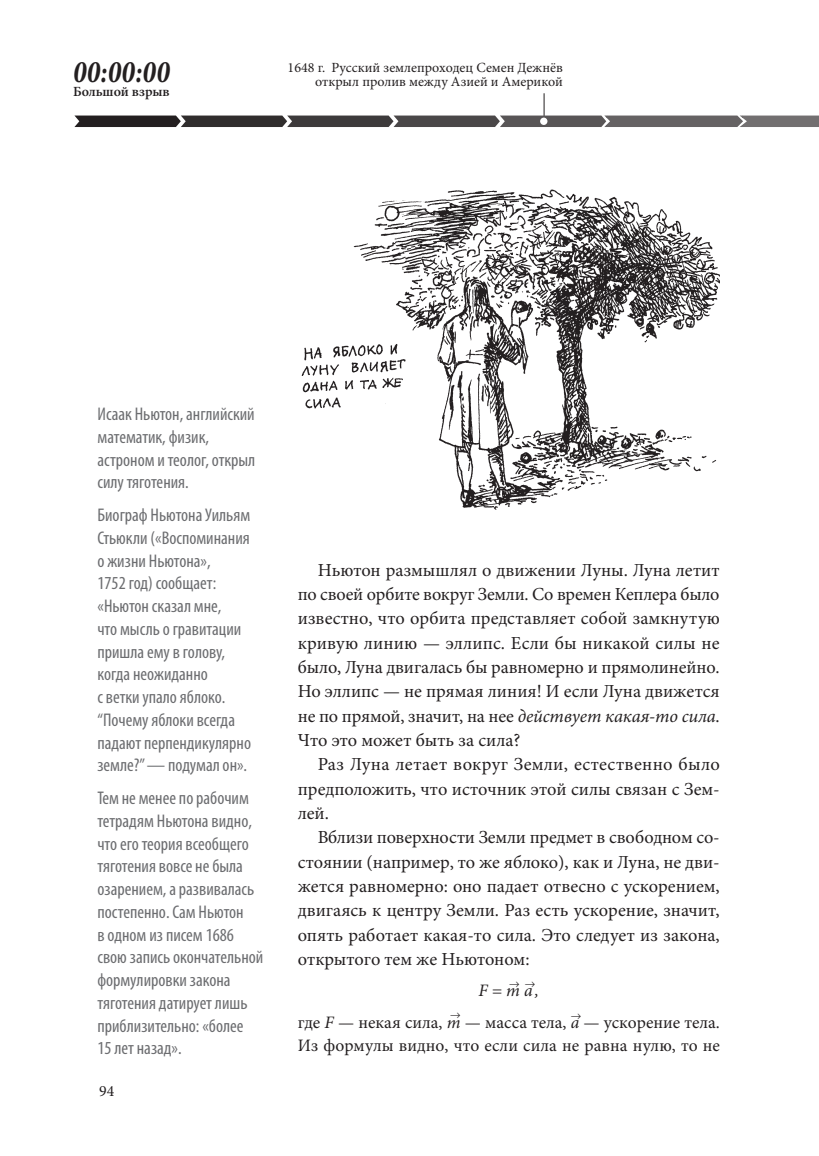
<style>
.page{position:relative;width:819px;height:1156px;background:#fff}
.page>*{position:absolute;margin:0;border:0;box-sizing:border-box;transform-origin:0 0}
.t1{font:italic 700 31.5px "Minion Pro";color:#231f20;scale:.86 1}
.Основной_текст{font:18.38px/24.3px "Minion Pro";color:#231f20;text-align:justify}
.pic_nazv{font:condensed 18.38px/22.8px "Myriad Pro";color:#6c6d70}
.Основной_текст_0{font:17.5px/22.4px "Minion Pro";color:#231f20}
.formula{font:italic 17.5px "Minion Pro";color:#231f20}
.t2{font:15.75px "Minion Pro";color:#231f20}
.Текст_хронология{font:14px/14px "Minion Pro";color:#231f20;text-align:right}
.t3{font:600 14px "Minion Pro";color:#231f20}
.s1{font-style:italic}
</style>
<div class="page">
<img style="left:301px;top:189px;width:418px;height:321px">
<svg style="left:74px;top:93px;width:745px;height:34px"></svg>
<h1 class="t1" style="left:73px;top:50px;width:114px">00:00:00</h1>
<p class="t3" style="left:73px;top:82px;width:98px">Большой взрыв</p>
<p class="Текст_хронология" style="left:287px;top:60px;width:277px">1648 г. Русский землепроходец Семен Дежнёв открыл пролив между Азией и Америкой</p>
<p class="pic_nazv" style="left:97px;top:403px;width:159px">Исаак Ньютон, английский математик, физик, астроном и теолог, открыл силу тяготения.</p>
<p class="pic_nazv" style="left:97px;top:503px;width:155px">Биограф Ньютона Уильям<br>Стьюкли («Воспоминания о жизни Ньютона»,<br>1752 год) сообщает: «Ньютон сказал мне,<br>что мысль о гравитации пришла ему в голову, когда неожиданно<br>с ветки упало яблоко. “Почему яблоки всегда падают перпендикулярно земле?” — подумал он».</p>
<p class="pic_nazv" style="left:97px;top:786px;width:167px">Тем не менее по рабочим тетрадям Ньютона видно, что его теория всеобщего тяготения вовсе не была озарением, а развивалась постепенно. Сам Ньютон<br>в одном из писем 1686 свою запись окончательной формулировки закона тяготения датирует лишь приблизительно: «более<br>15 лет назад».</p>
<p class="t2" style="left:99px;top:1080px;width:17px">94</p>
<p class="Основной_текст" style="left:298px;top:558px;width:423px;text-indent:20px">Ньютон размышлял о движении Луны. Луна летит по своей орбите вокруг Земли. Со времен Кеплера было известно, что орбита представляет собой замкнутую кривую линию — эллипс. Если бы никакой силы не было, Луна двигалась бы равномерно и прямолинейно.<br>Но эллипс — не прямая линия! И если Луна движется не по прямой, значит, на нее <span class="s1">действует какая-то сила</span>.<br>Что это может быть за сила?</p>
<p class="Основной_текст" style="left:298px;top:752px;width:423px;text-indent:20px">Раз Луна летает вокруг Земли, естественно было предположить, что источник этой силы связан с Зем&shy;лей.</p>
<p class="Основной_текст" style="left:298px;top:825px;width:423px;text-indent:20px">Вблизи поверхности Земли предмет в свободном со&shy;стоянии (например, то же яблоко), как и Луна, не дви&shy;жется равномерно: оно падает отвесно с ускорением, двигаясь к центру Земли. Раз есть ускорение, значит, опять работает какая-то сила. Это следует из закона, открытого тем же Ньютоном:</p>
<p class="formula" style="left:478px;top:978px;width:62px">F = m a,</p>
<p class="Основной_текст_0" style="left:298px;top:1011px;width:423px">где <span class="s1">F</span> — некая сила, <span class="s1">m</span> — масса тела, <span class="s1">а</span> — ускорение тела.<br>Из формулы видно, что если сила не равна нулю, то не</p>
</div>
